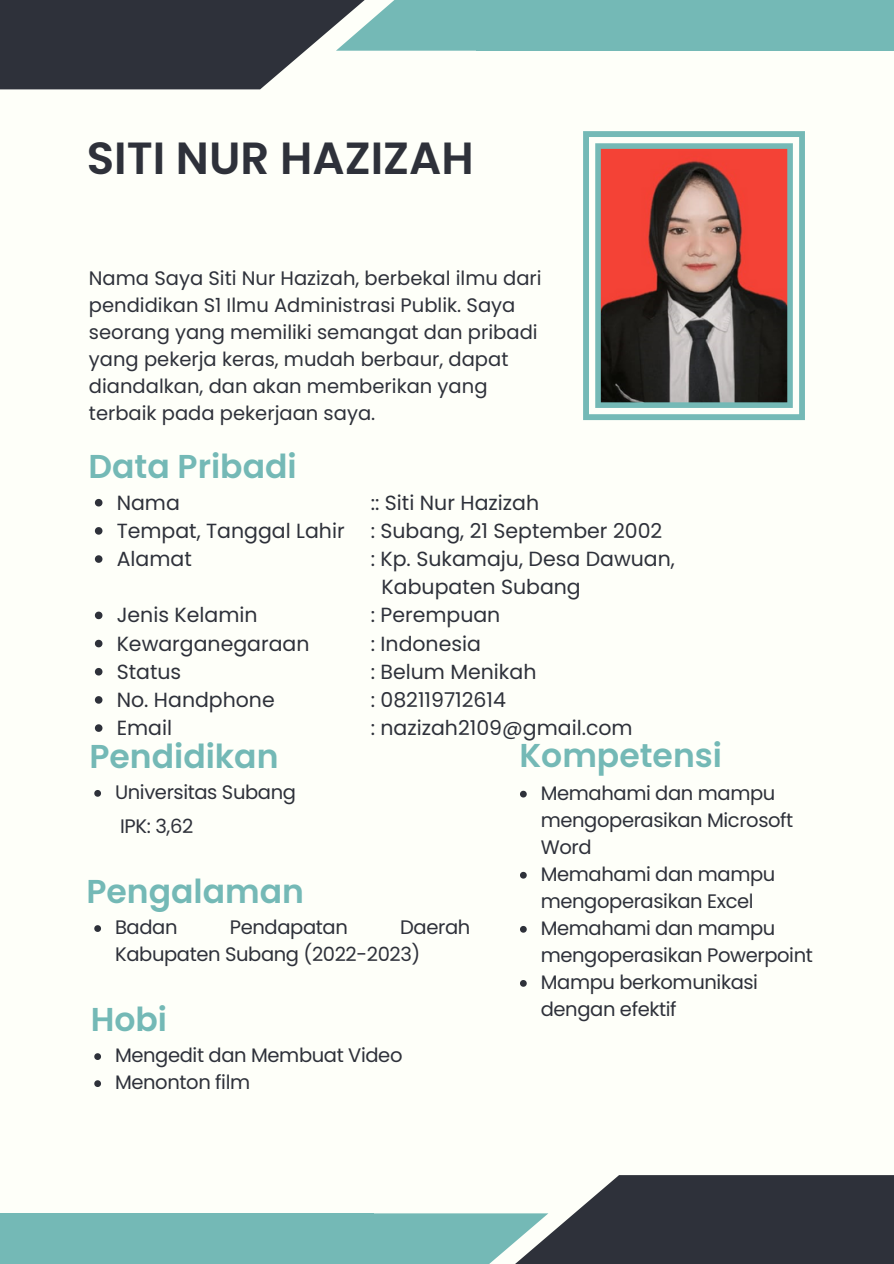
<style>
.page{position:relative;width:894px;height:1264px;background:#fff}
.page>*{position:absolute;margin:0;border:0;box-sizing:border-box;transform-origin:0 0}
.t1{font:600 45px "Poppins";color:#2e313a}
.t2{font:600 33px "Poppins";color:#74b9b6}
.t3{font:20.4px "Poppins";color:#2e313a}
.t4{font:19.5px/27px "Poppins";letter-spacing:-.02em;color:#2e313a}
.t5{font:19.5px/27px "Poppins";color:#2e313a}
</style>
<div class="page">
<div style="left:0;top:0;width:893px;height:1263px;background:#fefff9"></div>
<svg style="left:0;top:0;width:336px;height:89px;background:#3d4048"></svg>
<svg style="left:336px;top:0;width:343px;height:51px;background:#86bdba"></svg>
<div style="left:476px;top:0;width:417px;height:50px;background:#74b9b6"></div>
<svg style="left:548px;top:1175px;width:345px;height:88px;background:#3d3f47"></svg>
<svg style="left:373px;top:1213px;width:175px;height:50px;background:#81bab7"></svg>
<div style="left:0;top:1213px;width:373px;height:50px;background:#74b9b6"></div>
<svg style="left:583px;top:131px;width:221px;height:289px;background:#956e67"></svg>
<svg style="left:95px;top:499px;width:7px;height:7px"></svg>
<svg style="left:95px;top:527px;width:7px;height:7px"></svg>
<svg style="left:95px;top:555px;width:7px;height:8px"></svg>
<svg style="left:95px;top:611px;width:7px;height:8px"></svg>
<svg style="left:95px;top:639px;width:7px;height:8px"></svg>
<svg style="left:95px;top:668px;width:7px;height:7px"></svg>
<svg style="left:95px;top:696px;width:7px;height:7px"></svg>
<svg style="left:95px;top:724px;width:7px;height:8px"></svg>
<svg style="left:520px;top:790px;width:6px;height:7px"></svg>
<svg style="left:520px;top:871px;width:6px;height:7px"></svg>
<svg style="left:520px;top:926px;width:6px;height:6px"></svg>
<svg style="left:520px;top:980px;width:6px;height:6px"></svg>
<svg style="left:94px;top:790px;width:7px;height:6px"></svg>
<svg style="left:94px;top:925px;width:7px;height:6px"></svg>
<svg style="left:94px;top:1053px;width:7px;height:6px"></svg>
<svg style="left:94px;top:1080px;width:7px;height:6px"></svg>
<p class="t1" style="left:87px;top:127px;width:388px">SITI NUR HAZIZAH</p>
<p class="t5" style="left:89px;top:264px;width:454px">Nama Saya Siti Nur Hazizah, berbekal ilmu dari pendidikan S1 Ilmu Administrasi Publik. Saya seorang yang memiliki semangat dan pribadi yang pekerja keras, mudah berbaur, dapat diandalkan, dan akan memberikan yang terbaik pada pekerjaan saya.</p>
<p class="t2" style="left:88px;top:443px;width:210px">Data Pribadi</p>
<p class="t3" style="left:370px;top:488px;width:170px">:: Siti Nur Hazizah</p>
<p class="t3" style="left:370px;top:516px;width:293px">: Subang, 21 September 2002</p>
<p class="t3" style="left:370px;top:544px;width:305px">: Kp. Sukamaju, Desa Dawuan,</p>
<p class="t3" style="left:381px;top:573px;width:201px">Kabupaten Subang</p>
<p class="t3" style="left:370px;top:601px;width:131px">: Perempuan</p>
<p class="t3" style="left:370px;top:629px;width:112px">: Indonesia</p>
<p class="t3" style="left:370px;top:657px;width:167px">: Belum Menikah</p>
<p class="t3" style="left:370px;top:685px;width:137px">: 082119712614</p>
<p class="t3" style="left:370px;top:713px;width:263px">: nazizah2109@gmail.com</p>
<p class="t3" style="left:117px;top:488px;width:65px">Nama</p>
<p class="t3" style="left:117px;top:516px;width:229px">Tempat, Tanggal Lahir</p>
<p class="t3" style="left:117px;top:544px;width:77px">Alamat</p>
<p class="t3" style="left:117px;top:601px;width:142px">Jenis Kelamin</p>
<p class="t3" style="left:117px;top:629px;width:194px">Kewarganegaraan</p>
<p class="t3" style="left:117px;top:657px;width:66px">Status</p>
<p class="t3" style="left:117px;top:685px;width:159px">No. Handphone</p>
<p class="t3" style="left:117px;top:713px;width:57px">Email</p>
<p class="t2" style="left:519px;top:732px;width:204px">Kompetensi</p>
<p class="t4" style="left:540px;top:779px;width:254px">Memahami dan mampu mengoperasikan Microsoft<br>Word</p>
<p class="t4" style="left:540px;top:860px;width:236px">Memahami dan mampu mengoperasikan Excel</p>
<p class="t4" style="left:540px;top:914px;width:273px">Memahami dan mampu mengoperasikan Powerpoint</p>
<p class="t4" style="left:540px;top:968px;width:219px">Mampu berkomunikasi dengan efektif</p>
<p class="t2" style="left:89px;top:733px;width:190px">Pendidikan</p>
<p class="t4" style="left:115px;top:778px;width:182px">Universitas Subang</p>
<p class="t4" style="left:120px;top:812px;width:74px">IPK: 3,62</p>
<p class="t2" style="left:86px;top:868px;width:219px">Pengalaman</p>
<p class="t4" style="left:115px;top:913px;width:64px">Badan</p>
<p class="t4" style="left:230px;top:913px;width:119px">Pendapatan</p>
<p class="t4" style="left:115px;top:913px;width:356px;text-indent:285px">Daerah<br>Kabupaten Subang (2022-2023)</p>
<p class="t2" style="left:91px;top:996px;width:78px">Hobi</p>
<p class="t4" style="left:115px;top:1041px;width:289px">Mengedit dan Membuat Video</p>
<p class="t4" style="left:115px;top:1068px;width:137px">Menonton film</p>
</div>
